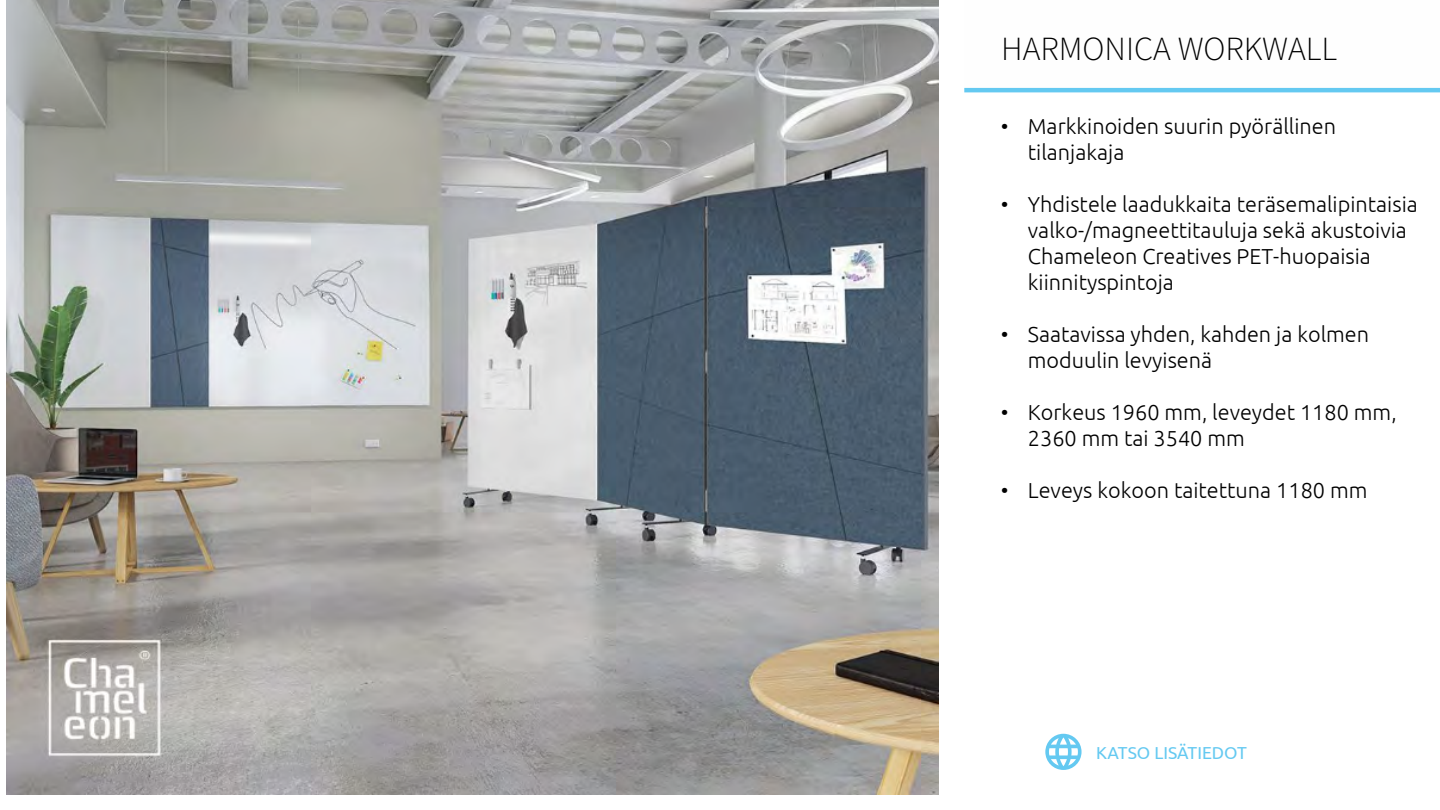
<style>
.page{position:relative;width:1440px;height:810px;background:#fff}
.page>*{position:absolute;margin:0;border:0;box-sizing:border-box;transform-origin:0 0}
.t1{font:300 33.83px "Source Sans Pro";color:#000}
.t2{font:300 21.67px/26px "Ubuntu";color:#000}
.t3{font:17.33px "Ubuntu";color:#64c9f1}
</style>
<div class="page">
<hr style="left:964px;top:88px;width:476px;height:4px;background:#64c9f1">
<svg style="left:1045px;top:734px;width:37px;height:36px"></svg>
<img style="left:6px;top:0;width:933px;height:795px">
<h1 class="t1" style="left:1001px;top:26px;width:338px">HARMONICA WORKWALL</h1>
<p class="t2" style="left:1028px;top:113px;width:310px;text-indent:-27px">• Markkinoiden suurin pyörällinen tilanjakaja</p>
<p class="t2" style="left:1028px;top:191px;width:391px;text-indent:-27px">• Yhdistele laadukkaita teräsemalipintaisia valko-/magneettitauluja sekä akustoivia Chameleon Creatives PET-huopaisia kiinnityspintoja</p>
<p class="t2" style="left:1028px;top:321px;width:343px;text-indent:-27px">• Saatavissa yhden, kahden ja kolmen moduulin levyisenä</p>
<p class="t2" style="left:1028px;top:399px;width:370px;text-indent:-27px">• Korkeus 1960 mm, leveydet 1180 mm,<br>2360 mm tai 3540 mm</p>
<p class="t2" style="left:1001px;top:477px;width:368px">• Leveys kokoon taitettuna 1180 mm</p>
<p class="t3" style="left:1096px;top:742px;width:153px">KATSO LISÄTIEDOT</p>
</div>
